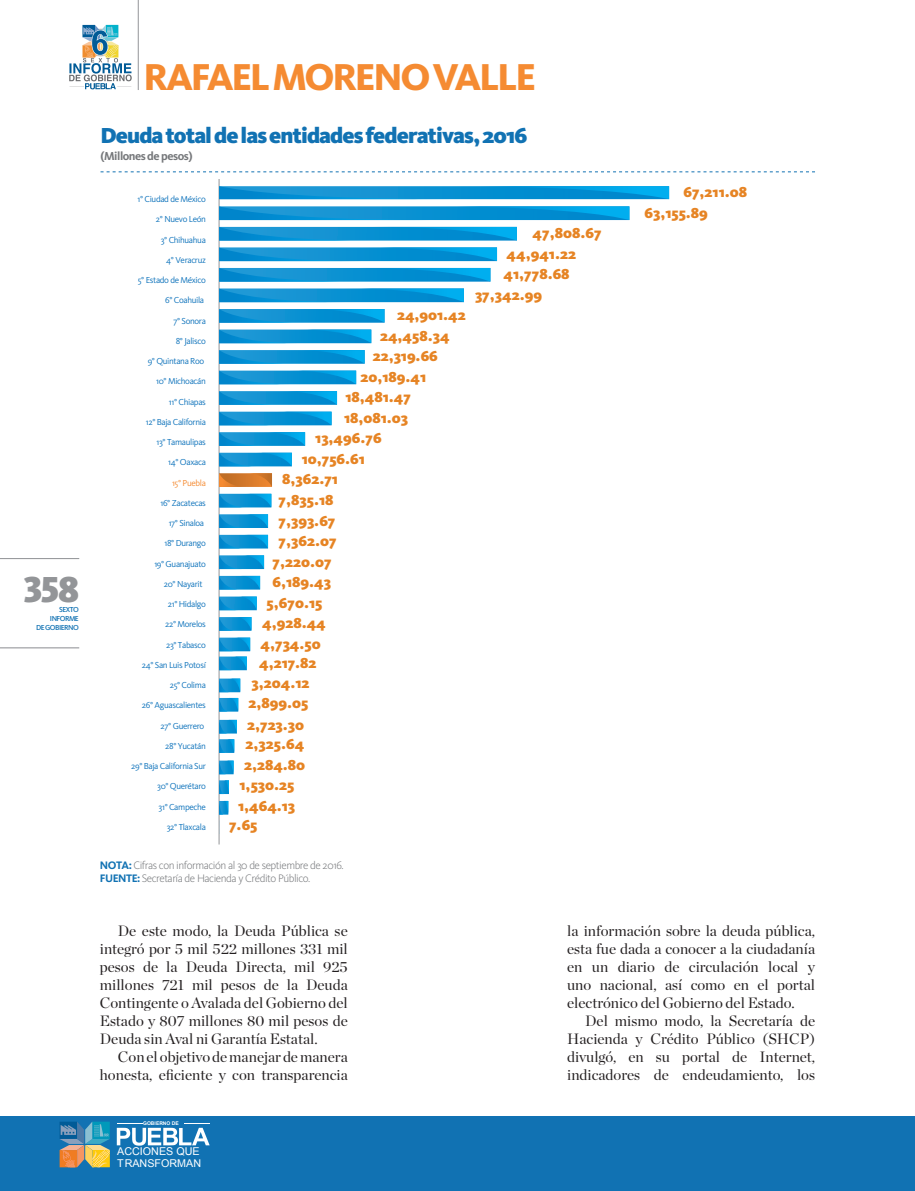
<style>
.page{position:relative;width:915px;height:1191px;background:#fff}
.page>*{position:absolute;margin:0;border:0;box-sizing:border-box;transform-origin:0 0}
.t1{font:800 38.85px "Kievit OT";letter-spacing:-.06em;color:#f58b32}
.t2{font:900 37.5px "Kievit OT";color:#939598}
.t3{font:900 22.5px "Kievit OT";letter-spacing:-.04em;color:#1172b3}
.t4{font:15px/18px "Chronicle Display";color:#231f20;text-align:justify}
.t5{font:900 15px/20px "Kievit OT";color:#e68424}
.t6{font:700 12px "Kievit OT";letter-spacing:-.04em;color:#76787b}
.t7{font:300 11.25px/13.5px "Kievit OT";letter-spacing:-.04em;color:#76787b}
.t8{font:10.8px/12px "Arial";color:#fff}
.t9{font:9px "Kievit OT";letter-spacing:-.04em;color:#1074bc}
.t10{font:9px "Kievit OT";color:#f58b32}
.t11{font:500 7.5px/9px "Kievit OT";letter-spacing:-.07em;color:#1172b3;text-align:right}
.t12{font:700 4.95px "Arial";color:#fff}
.s1{font-weight:700;color:#1172b3}
</style>
<div class="page">
<div style="left:0;top:1116px;width:914px;height:75px;background:#1172b3"></div>
<svg style="left:117px;top:1123px;width:92px;height:22px"></svg>
<svg style="left:60px;top:1121px;width:50px;height:46px;background:#869a8a"></svg>
<hr style="left:0;top:558px;width:79px;height:1px;background:#939598">
<hr style="left:0;top:647px;width:79px;height:1px;background:#939598">
<hr style="left:138px;top:0;width:1px;height:90px;background:#939598">
<svg style="left:69px;top:25px;width:63px;height:64px"></svg>
<hr style="left:219px;top:179px;width:1px;height:665px;background:#939598">
<svg style="left:219px;top:186px;width:450px;height:13px;background:#0b93d4"></svg>
<svg style="left:219px;top:206px;width:410px;height:14px;background:#0d94d5"></svg>
<svg style="left:219px;top:227px;width:297px;height:14px;background:#0d94d5"></svg>
<svg style="left:219px;top:247px;width:278px;height:14px;background:#0e95d5"></svg>
<svg style="left:219px;top:268px;width:271px;height:14px;background:#0c94d5"></svg>
<svg style="left:219px;top:288px;width:245px;height:14px;background:#0f95d5"></svg>
<svg style="left:219px;top:309px;width:165px;height:14px;background:#0c94d5"></svg>
<svg style="left:219px;top:329px;width:152px;height:14px;background:#1096d5"></svg>
<svg style="left:219px;top:350px;width:145px;height:14px;background:#0c94d4"></svg>
<svg style="left:219px;top:370px;width:137px;height:14px;background:#1196d5"></svg>
<svg style="left:219px;top:391px;width:118px;height:14px;background:#0c94d5"></svg>
<svg style="left:219px;top:412px;width:112px;height:13px"></svg>
<svg style="left:219px;top:432px;width:86px;height:14px"></svg>
<svg style="left:219px;top:453px;width:73px;height:13px"></svg>
<svg style="left:219px;top:473px;width:53px;height:14px"></svg>
<svg style="left:219px;top:494px;width:52px;height:13px"></svg>
<svg style="left:219px;top:514px;width:49px;height:14px"></svg>
<svg style="left:219px;top:535px;width:49px;height:13px"></svg>
<svg style="left:219px;top:555px;width:45px;height:14px"></svg>
<svg style="left:219px;top:576px;width:41px;height:13px"></svg>
<svg style="left:219px;top:596px;width:38px;height:14px"></svg>
<svg style="left:219px;top:617px;width:32px;height:14px"></svg>
<svg style="left:219px;top:637px;width:31px;height:33px"></svg>
<svg style="left:219px;top:678px;width:21px;height:14px"></svg>
<svg style="left:219px;top:698px;width:19px;height:13px"></svg>
<svg style="left:219px;top:720px;width:18px;height:13px"></svg>
<svg style="left:219px;top:739px;width:15px;height:14px"></svg>
<svg style="left:219px;top:760px;width:14px;height:14px"></svg>
<svg style="left:219px;top:780px;width:10px;height:14px"></svg>
<svg style="left:219px;top:801px;width:9px;height:13px"></svg>
<svg style="left:219px;top:820px;width:1px;height:14px"></svg>
<svg style="left:100px;top:171px;width:714px;height:1px"></svg>
<h2 class="t2" style="left:24px;top:567px;width:57px">358</h2>
<p class="t11" style="left:36px;top:605px;width:44px">SEXTO<br>INFORME<br>DE GOBIERNO</p>
<h1 class="t1" style="left:144px;top:54px;width:394px">RAFAEL MORENO VALLE</h1>
<h3 class="t3" style="left:100px;top:122px;width:428px">Deuda total de las entidades federativas, 2016</h3>
<p class="t6" style="left:100px;top:148px;width:93px">(Millones de pesos)</p>
<p class="t9" style="left:137px;top:194px;width:70px">1° Ciudad de México</p>
<p class="t9" style="left:156px;top:214px;width:51px">2° Nuevo León</p>
<p class="t9" style="left:161px;top:234px;width:47px">3° Chihuahua</p>
<p class="t9" style="left:166px;top:254px;width:41px">4° Veracruz</p>
<p class="t9" style="left:138px;top:275px;width:70px">5° Estado de México</p>
<p class="t9" style="left:165px;top:295px;width:40px">6° Coahuila</p>
<p class="t9" style="left:173px;top:315px;width:34px">7° Sonora</p>
<p class="t9" style="left:176px;top:335px;width:32px">8° Jalisco</p>
<p class="t9" style="left:148px;top:356px;width:58px">9° Quintana Roo</p>
<p class="t9" style="left:156px;top:376px;width:51px">10° Michoacán</p>
<p class="t9" style="left:169px;top:396px;width:38px">11° Chiapas</p>
<p class="t9" style="left:146px;top:416px;width:62px">12° Baja California</p>
<p class="t9" style="left:156px;top:437px;width:51px">13° Tamaulipas</p>
<p class="t9" style="left:168px;top:457px;width:39px">14° Oaxaca</p>
<p class="t10" style="left:172px;top:477px;width:35px">15° Puebla</p>
<p class="t9" style="left:160px;top:497px;width:47px">16° Zacatecas</p>
<p class="t9" style="left:169px;top:518px;width:37px">17° Sinaloa</p>
<p class="t9" style="left:164px;top:538px;width:43px">18° Durango</p>
<p class="t9" style="left:154px;top:558px;width:53px">19° Guanajuato</p>
<p class="t9" style="left:164px;top:578px;width:40px">20° Nayarit</p>
<p class="t9" style="left:168px;top:599px;width:40px">21° Hidalgo</p>
<p class="t9" style="left:165px;top:619px;width:42px">22° Morelos</p>
<p class="t9" style="left:166px;top:639px;width:41px">23° Tabasco</p>
<p class="t9" style="left:142px;top:659px;width:66px">24° San Luis Potosí</p>
<p class="t9" style="left:170px;top:680px;width:38px">25° Colima</p>
<p class="t9" style="left:142px;top:700px;width:65px">26° Aguascalientes</p>
<p class="t9" style="left:160px;top:720px;width:45px">27° Guerrero</p>
<p class="t9" style="left:165px;top:740px;width:42px">28° Yucatán</p>
<p class="t9" style="left:131px;top:761px;width:76px">29° Baja California Sur</p>
<p class="t9" style="left:157px;top:781px;width:50px">30° Querétaro</p>
<p class="t9" style="left:158px;top:801px;width:49px">31° Campeche</p>
<p class="t9" style="left:167px;top:821px;width:41px">32° Tlaxcala</p>
<p class="t5" style="left:397px;top:305px;width:70px">24,901.42</p>
<p class="t5" style="left:380px;top:325px;width:71px">24,458.34</p>
<p class="t5" style="left:372px;top:346px;width:67px">22,319.66</p>
<p class="t5" style="left:360px;top:367px;width:67px">20,189.41</p>
<p class="t5" style="left:345px;top:387px;width:67px">18,481.47</p>
<p class="t5" style="left:344px;top:408px;width:65px">18,081.03</p>
<p class="t5" style="left:315px;top:428px;width:68px">13,496.76</p>
<p class="t5" style="left:302px;top:449px;width:65px">10,756.61</p>
<p class="t5" style="left:282px;top:469px;width:57px">8,362.71</p>
<p class="t5" style="left:278px;top:490px;width:56px">7,835.18</p>
<p class="t5" style="left:278px;top:510px;width:58px">7,393.67</p>
<p class="t5" style="left:278px;top:531px;width:59px">7,362.07</p>
<p class="t5" style="left:272px;top:551px;width:61px">7,220.07</p>
<p class="t5" style="left:272px;top:572px;width:60px">6,189.43</p>
<p class="t5" style="left:266px;top:592px;width:57px">5,670.15</p>
<p class="t5" style="left:262px;top:613px;width:65px">4,928.44</p>
<p class="t5" style="left:260px;top:633px;width:62px">4,734.50</p>
<p class="t5" style="left:248px;top:652px;width:69px;text-indent:10px">4,217.82<br>3,204.12<br>2,899.05</p>
<p class="t5" style="left:245px;top:714px;width:60px;line-height:19.4px">2,723.30<br>2,325.64</p>
<p class="t5" style="left:244px;top:755px;width:63px">2,284.80</p>
<p class="t5" style="left:239px;top:775px;width:56px">1,530.25</p>
<p class="t5" style="left:238px;top:795px;width:59px">1,464.13</p>
<p class="t5" style="left:229px;top:815px;width:30px">7.65</p>
<p class="t7" style="left:100px;top:858px;width:245px"><span class="s1">NOTA:</span> Cifras con información al 30 de septiembre de 2016.<br><span class="s1">FUENTE:</span> Secretaría de Hacienda y Crédito Público.</p>
<p class="t5" style="left:532px;top:223px;width:70px">47,808.67</p>
<p class="t5" style="left:506px;top:243px;width:71px">44,941.22</p>
<p class="t5" style="left:503px;top:264px;width:68px">41,778.68</p>
<p class="t5" style="left:475px;top:284px;width:68px">37,342.99</p>
<p class="t5" style="left:644px;top:182px;width:104px;line-height:20.5px;text-indent:39px">67,211.08<br>63,155.89</p>
<p class="t4" style="left:100px;top:921px;width:249px;text-indent:18px">De este modo, la Deuda Pública se integró por 5 mil 522 millones 331 mil pesos de la Deuda Directa, mil 925 millones 721 mil pesos de la Deuda Contingente o Avalada del Gobierno del Estado y 807 millones 80 mil pesos de Deuda sin Aval ni Garantía Estatal.</p>
<p class="t4" style="left:100px;top:1047px;width:249px;text-align:right">Con el objetivo de manejar de manera honesta, eficiente y con transparencia</p>
<p class="t12" style="left:143px;top:1119px;width:37px">GOBIERNO DE</p>
<p class="t8" style="left:117px;top:1145px;width:85px">ACCIONES QUE<br>TRANSFORMAN</p>
<p class="t4" style="left:567px;top:921px;width:249px">la información sobre la deuda pública, esta fue dada a conocer a la ciudadanía en un diario de circulación local y uno nacional, así como en el portal electrónico del Gobierno del Estado.</p>
<p class="t4" style="left:567px;top:1011px;width:249px;text-indent:18px">Del mismo modo, la Secretaría de Hacienda y Crédito Público (SHCP) divulgó, en su portal de Internet, indicadores de endeudamiento, los</p>
</div>
